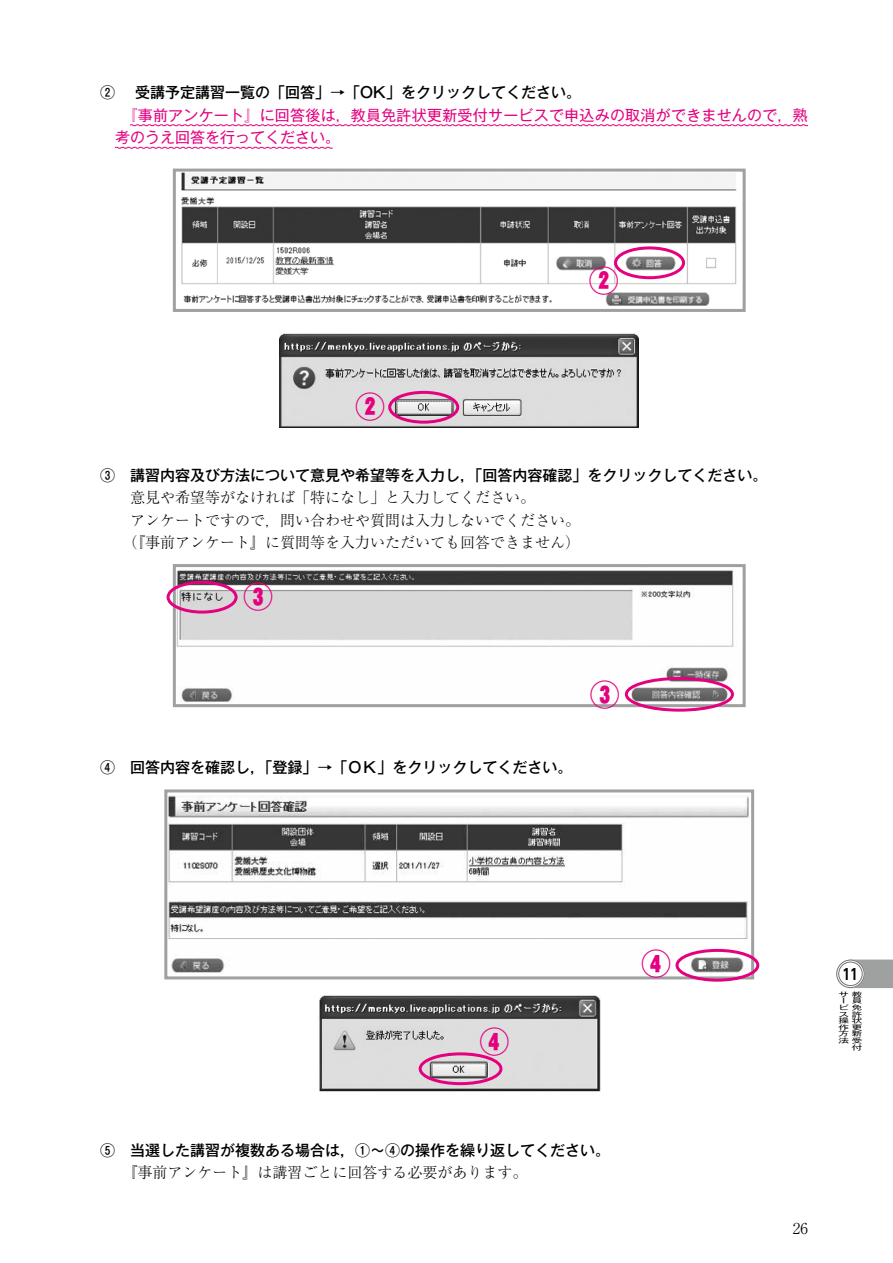
<style>
.page{position:relative;width:893px;height:1263px;background:#fff}
.page>*{position:absolute;margin:0;border:0;box-sizing:border-box;transform-origin:0 0}
.t1{font:900 30px "Gothic MB101 Pro";color:#e4007f}
.t2{font:500 15px "Gothic MB101 Pro";color:#000}
.t3{font:300 15px/22.5px "Ryumin Pro";color:#000}
.t4{font:15px/22.5px "Gothic MB101 Pro";letter-spacing:.015em;color:#e4007f}
.t5{font:700 15px "UD Shin Go Pro De";color:#000}
.t6{font:6.6px/6.6px "Gothic MB101 Pro";color:#000;scale:1.59 1}
</style>
<div class="page">
<svg style="left:129px;top:124px;width:679px;height:3px"></svg>
<svg style="left:114px;top:146px;width:219px;height:3px"></svg>
<img style="left:168px;top:795px;width:582px;height:180px">
<div style="left:164px;top:789px;width:590px;height:190px;border:3px solid #9fa0a0"></div>
<img style="left:181px;top:173px;width:556px;height:133px">
<div style="left:173px;top:169px;width:573px;height:143px;border:3px solid #9fa0a0"></div>
<div style="left:614px;top:246px;width:71px;height:33px;border:3px solid #e4007f;border-radius:50%"></div>
<img style="left:280px;top:333px;width:359px;height:95px">
<div style="left:388px;top:391px;width:71px;height:33px;border:3px solid #e4007f;border-radius:50%"></div>
<img style="left:177px;top:570px;width:557px;height:133px">
<div style="left:173px;top:564px;width:573px;height:143px;border:3px solid #9fa0a0"></div>
<div style="left:167px;top:581px;width:71px;height:33px;border:3px solid #e4007f;border-radius:50%"></div>
<div style="left:625px;top:677px;width:109px;height:35px;border:3px solid #e4007f;border-radius:50%"></div>
<img style="left:319px;top:995px;width:281px;height:96px">
<div style="left:675px;top:949px;width:84px;height:33px;border:3px solid #e4007f;border-radius:50%"></div>
<div style="left:419px;top:1052px;width:83px;height:33px;border:3px solid #e4007f;border-radius:50%"></div>
<svg style="left:854px;top:959px;width:39px;height:29px"></svg>
<div style="left:838px;top:961px;width:25px;height:25px;background:#fff;border-radius:50%"></div>
<div style="left:836px;top:959px;width:29px;height:29px;border:3px solid #fff;border-radius:50%"></div>
<div style="left:836px;top:959px;width:29px;height:29px;border:1px solid #727171;border-radius:50%"></div>
<div style="left:838px;top:961px;width:25px;height:25px;border:1px solid #727171;border-radius:50%"></div>
<p class="t2" style="left:100px;top:80px;width:483px">② 　受講予定講習一覧の「回答」→「OK」をクリックしてください。</p>
<p class="t4" style="left:115px;top:102px;width:694px;text-indent:8px">『事前アンケート』に回答後は，教員免許状更新受付サービスで申込みの取消ができませんので，熟考のうえ回答を行ってください。</p>
<h1 class="t1" style="left:355px;top:381px;width:32px">②</h1>
<h1 class="t1" style="left:589px;top:255px;width:31px">②</h1>
<p class="t2" style="left:100px;top:463px;width:669px">③　講習内容及び方法について意見や希望等を入力し，「回答内容確認」をクリックしてください。</p>
<p class="t3" style="left:115px;top:485px;width:466px">　意見や希望等がなければ「特になし」と入力してください。<br>　アンケートですので，問い合わせや質問は入力しないでください。　（『事前アンケート』に質問等を入力いただいても回答できません）</p>
<h1 class="t1" style="left:243px;top:571px;width:31px">③</h1>
<p class="t2" style="left:100px;top:755px;width:474px">④　回答内容を確認し，「登録」→「ＯＫ」をクリックしてください。</p>
<h1 class="t1" style="left:590px;top:669px;width:31px">③</h1>
<h1 class="t1" style="left:480px;top:1016px;width:31px">④</h1>
<p class="t2" style="left:100px;top:1138px;width:511px">⑤　当選した講習が複数ある場合は，①～④の操作を繰り返してください。</p>
<p class="t3" style="left:115px;top:1160px;width:414px">　『事前アンケート』は講習ごとに回答する必要があります。</p>
<h1 class="t1" style="left:641px;top:938px;width:31px">④</h1>
<p class="t5" style="left:843px;top:962px;width:16px">11</p>
<p class="t6" style="left:838px;top:990px;width:8px">サービス操作方法</p>
<p class="t6" style="left:852px;top:990px;width:8px;text-align:justify">教員免許状更新受付</p>
<p class="t3" style="left:793px;top:1215px;width:16px">26</p>
</div>
